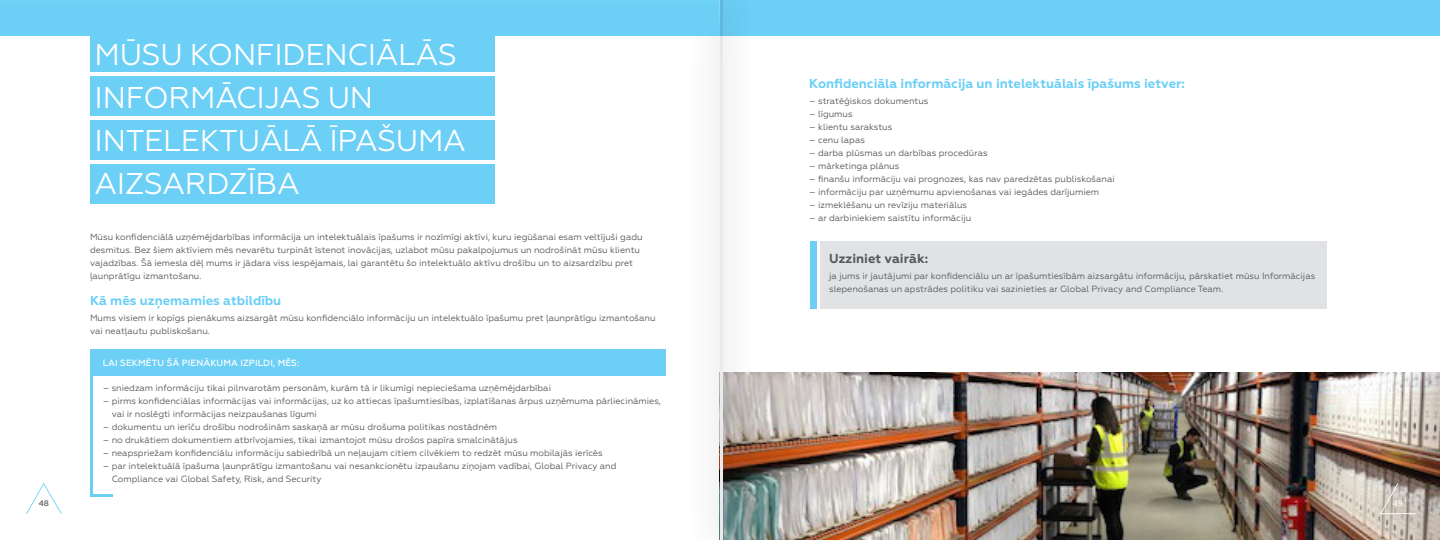
<style>
.page{position:relative;width:1440px;height:540px;background:#fff}
.page>*{position:absolute;margin:0;border:0;box-sizing:border-box;transform-origin:0 0}
.t1{font:30px/43px "Geometria";letter-spacing:-.01em;color:#fff}
.t2{font:700 13px "Geometria";color:#6bcff6}
.t3{font:700 13px "Geometria";color:#57585a}
.t4{font:9px/13px "Geometria";color:#57585a}
.t5{font:500 9px "Geometria";letter-spacing:.01em;color:#fff}
.t6{font:500 8px "Geometria";color:#fff}
.t7{font:500 8px "Geometria";color:#57585a}
</style>
<div class="page">
<img style="left:753px;top:372px;width:687px;height:168px">
<div style="left:720px;top:0;width:720px;height:36px;background:#6bcff6"></div>
<div style="left:820px;top:242px;width:507px;height:67px;background:#e1e2e4"></div>
<div style="left:810px;top:242px;width:6px;height:67px;background:#6bcff6"></div>
<div style="left:1367px;top:471px;width:61px;height:58px;background:#231f20;opacity:.75"></div>
<svg style="left:1380px;top:483px;width:36px;height:31px"></svg>
<div style="left:690px;top:11px;width:63px;height:529px;background:#231f20;opacity:.75"></div>
<hr style="left:720px;top:36px;width:2px;height:504px;background:#e9eaeb">
<div style="left:690px;top:0;width:63px;height:61px;background:#231f20;opacity:.75"></div>
<hr style="left:720px;top:0;width:2px;height:36px;background:#60b9dc">
<div style="left:0;top:0;width:720px;height:36px;background:#6bcff6"></div>
<div style="left:90px;top:34px;width:405px;height:38px;background:#6bcff6"></div>
<div style="left:90px;top:76px;width:405px;height:40px;background:#6bcff6"></div>
<div style="left:90px;top:120px;width:405px;height:40px;background:#6bcff6"></div>
<div style="left:90px;top:164px;width:405px;height:40px;background:#6bcff6"></div>
<hr style="left:90px;top:494px;width:23px;height:3px;background:#6bcff6">
<hr style="left:90px;top:375px;width:2px;height:119px;background:#6bcff6">
<div style="left:90px;top:349px;width:576px;height:27px;background:#6bcff6"></div>
<svg style="left:26px;top:483px;width:36px;height:31px"></svg>
<p class="t7" style="left:39px;top:499px;width:12px">48</p>
<p class="t1" style="left:95px;top:33px;width:373px">MŪSU KONFIDENCIĀLĀS<br>INFORMĀCIJAS UN<br>INTELEKTUĀLĀ ĪPAŠUMA<br>AIZSARDZĪBA</p>
<p class="t4" style="left:90px;top:230px;width:554px">Mūsu konfidenciālā uzņēmējdarbības informācija un intelektuālais īpašums ir nozīmīgi aktīvi, kuru iegūšanai esam veltījuši gadu desmitus. Bez šiem aktīviem mēs nevarētu turpināt īstenot inovācijas, uzlabot mūsu pakalpojumus un nodrošināt mūsu klientu vajadzības. Šā iemesla dēļ mums ir jādara viss iespējamais, lai garantētu šo intelektuālo aktīvu drošību un to aizsardzību pret ļaunprātīgu izmantošanu.</p>
<p class="t2" style="left:90px;top:293px;width:193px">Kā mēs uzņemamies atbildību</p>
<p class="t4" style="left:90px;top:311px;width:567px">Mums visiem ir kopīgs pienākums aizsargāt mūsu konfidenciālo informāciju un intelektuālo īpašumu pret ļaunprātīgu izmantošanu vai neatļautu publiskošanu.</p>
<p class="t5" style="left:103px;top:358px;width:198px">LAI SEKMĒTU ŠĀ PIENĀKUMA IZPILDI, MĒS:</p>
<p class="t4" style="left:103px;top:382px;width:450px">– sniedzam informāciju tikai pilnvarotām personām, kurām tā ir likumīgi nepieciešama uzņēmējdarbībai</p>
<p class="t4" style="left:112px;top:395px;width:551px;text-indent:-9px">– pirms konfidenciālas informācijas vai informācijas, uz ko attiecas īpašumtiesības, izplatīšanas ārpus uzņēmuma pārliecināmies, vai ir noslēgti informācijas neizpaušanas līgumi</p>
<p class="t4" style="left:103px;top:421px;width:396px">– dokumentu un ierīču drošību nodrošinām saskaņā ar mūsu drošuma politikas nostādnēm</p>
<p class="t4" style="left:103px;top:434px;width:416px">– no drukātiem dokumentiem atbrīvojamies, tikai izmantojot mūsu drošos papīra smalcinātājus</p>
<p class="t4" style="left:103px;top:447px;width:501px">– neapspriežam konfidenciālu informāciju sabiedrībā un neļaujam citiem cilvēkiem to redzēt mūsu mobilajās ierīcēs</p>
<p class="t4" style="left:112px;top:460px;width:506px;text-indent:-9px">– par intelektuālā īpašuma ļaunprātīgu izmantošanu vai nesankcionētu izpaušanu ziņojam vadībai, Global Privacy and<br>Compliance vai Global Safety, Risk, and Security</p>
<p class="t2" style="left:809px;top:76px;width:377px">Konfidenciāla informācija un intelektuālais īpašums ietver:</p>
<p class="t4" style="left:809px;top:94px;width:121px">– stratēģiskos dokumentus</p>
<p class="t4" style="left:809px;top:107px;width:45px">– līgumus</p>
<p class="t4" style="left:809px;top:120px;width:85px">– klientu sarakstus</p>
<p class="t4" style="left:809px;top:133px;width:57px">– cenu lapas</p>
<p class="t4" style="left:809px;top:146px;width:180px">– darba plūsmas un darbības procedūras</p>
<p class="t4" style="left:809px;top:159px;width:92px">– mārketinga plānus</p>
<p class="t4" style="left:809px;top:172px;width:307px">– finanšu informāciju vai prognozes, kas nav paredzētas publiskošanai</p>
<p class="t4" style="left:809px;top:185px;width:291px">– informāciju par uzņēmumu apvienošanas vai iegādes darījumiem</p>
<p class="t4" style="left:809px;top:198px;width:159px">– izmeklēšanu un revīziju materiālus</p>
<p class="t4" style="left:809px;top:211px;width:164px">– ar darbiniekiem saistītu informāciju</p>
<p class="t3" style="left:829px;top:251px;width:101px">Uzziniet vairāk:</p>
<p class="t4" style="left:829px;top:269px;width:488px">ja jums ir jautājumi par konfidenciālu un ar īpašumtiesībām aizsargātu informāciju, pārskatiet mūsu Informācijas slepenošanas un apstrādes politiku vai sazinieties ar Global Privacy and Compliance Team.</p>
<p class="t6" style="left:1393px;top:499px;width:12px">49</p>
</div>
